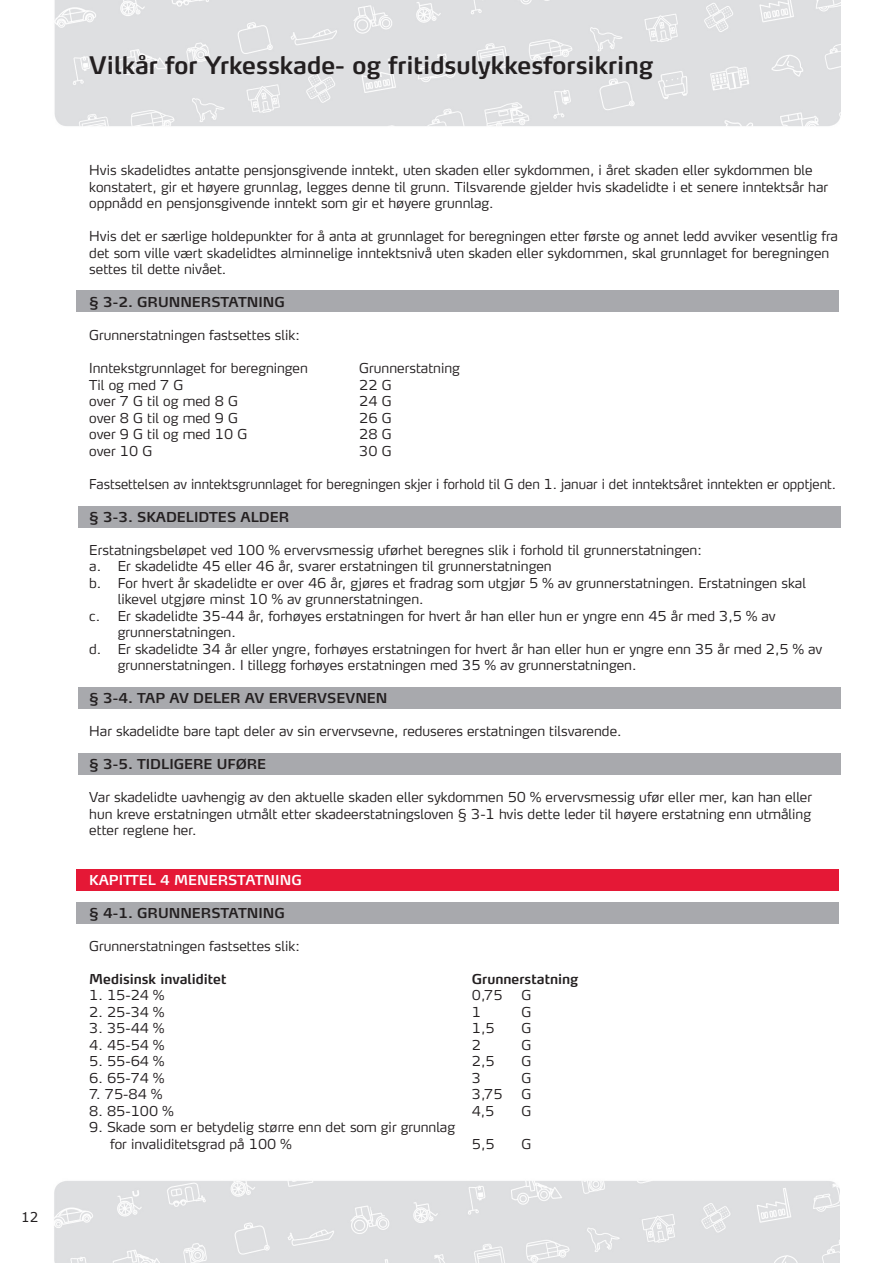
<style>
.page{position:relative;width:893px;height:1263px;background:#fff}
.page>*{position:absolute;margin:0;border:0;box-sizing:border-box;transform-origin:0 0}
.t1{font:600 24px "Max TF";color:#231f20}
.t2{font:300 13.5px/16.5px "Max TF";color:#231f20}
.t3{font:600 13.5px "Max TF";color:#231f20}
.t4{font:300 13.5px "Max TF";color:#231f20;scale:.96 1}
.t5{font:600 13.5px "Max TF";color:#fff}
.t6{font:13.5px "Verdana";color:#231f20}
</style>
<div class="page">
<img style="left:54px;top:0;width:786px;height:126px">
<img style="left:54px;top:1181px;width:786px;height:82px">
<div style="left:77px;top:869px;width:762px;height:21px;background:#e51836"></div>
<div style="left:78px;top:687px;width:762px;height:22px;background:#a8a9ad"></div>
<div style="left:77px;top:290px;width:762px;height:22px;background:#a8a9ad"></div>
<div style="left:78px;top:506px;width:762px;height:21px;background:#a8a9ad"></div>
<div style="left:77px;top:902px;width:762px;height:21px;background:#a8a9ad"></div>
<div style="left:78px;top:753px;width:762px;height:22px;background:#a8a9ad"></div>
<p class="t6" style="left:21px;top:1208px;width:19px">12</p>
<h1 class="t1" style="left:89px;top:50px;width:565px">Vilkår for Yrkesskade- og fritidsulykkesforsikring</h1>
<p class="t2" style="left:89px;top:162px;width:740px">Hvis skadelidtes antatte pensjonsgivende inntekt, uten skaden eller sykdommen, i året skaden eller sykdommen ble konstatert, gir et høyere grunnlag, legges denne til grunn. Tilsvarende gjelder hvis skadelidte i et senere inntektsår har oppnådd en pensjonsgivende inntekt som gir et høyere grunnlag.</p>
<p class="t2" style="left:89px;top:228px;width:750px">Hvis det er særlige holdepunkter for å anta at grunnlaget for beregningen etter første og annet ledd avviker vesentlig fra det som ville vært skadelidtes alminnelige inntektsnivå uten skaden eller sykdommen, skal grunnlaget for beregningen settes til dette nivået.</p>
<p class="t3" style="left:89px;top:294px;width:197px">§ 3-2. GRUNNERSTATNING</p>
<p class="t2" style="left:89px;top:327px;width:212px">Grunnerstatningen fastsettes slik:</p>
<p class="t2" style="left:89px;top:360px;width:220px">Inntekstgrunnlaget for beregningen</p>
<p class="t2" style="left:359px;top:360px;width:102px">Grunnerstatning</p>
<p class="t2" style="left:89px;top:376px;width:96px">Til og med 7 G</p>
<p class="t2" style="left:359px;top:376px;width:34px">22 G</p>
<p class="t2" style="left:89px;top:393px;width:150px">over 7 G til og med 8 G</p>
<p class="t2" style="left:359px;top:393px;width:34px">24 G</p>
<p class="t2" style="left:89px;top:409px;width:150px">over 8 G til og med 9 G</p>
<p class="t2" style="left:359px;top:409px;width:34px">26 G</p>
<p class="t2" style="left:89px;top:426px;width:159px">over 9 G til og med 10 G</p>
<p class="t2" style="left:359px;top:426px;width:34px">28 G</p>
<p class="t2" style="left:89px;top:442px;width:64px">over 10 G</p>
<p class="t2" style="left:359px;top:442px;width:34px">30 G</p>
<p class="t4" style="left:89px;top:475px;width:779px">Fastsettelsen av inntektsgrunnlaget for beregningen skjer i forhold til G den 1. januar i det inntektsåret inntekten er opptjent.</p>
<p class="t3" style="left:89px;top:508px;width:201px">§ 3-3. SKADELIDTES ALDER</p>
<p class="t2" style="left:89px;top:541px;width:614px">Erstatningsbeløpet ved 100 % ervervsmessig uførhet beregnes slik i forhold til grunnerstatningen:</p>
<p class="t2" style="left:89px;top:558px;width:464px">a. Er skadelidte 45 eller 46 år, svarer erstatningen til grunnerstatningen</p>
<p class="t2" style="left:89px;top:574px;width:718px">b. For hvert år skadelidte er over 46 år, gjøres et fradrag som utgjør 5 % av grunnerstatningen. Erstatningen skal</p>
<p class="t2" style="left:118px;top:591px;width:307px">likevel utgjøre minst 10 % av grunnerstatningen.</p>
<p class="t2" style="left:89px;top:607px;width:688px">c. Er skadelidte 35-44 år, forhøyes erstatningen for hvert år han eller hun er yngre enn 45 år med 3,5 % av</p>
<p class="t2" style="left:118px;top:624px;width:120px">grunnerstatningen.</p>
<p class="t2" style="left:89px;top:640px;width:735px">d. Er skadelidte 34 år eller yngre, forhøyes erstatningen for hvert år han eller hun er yngre enn 35 år med 2,5 % av</p>
<p class="t2" style="left:118px;top:657px;width:520px">grunnerstatningen. I tillegg forhøyes erstatningen med 35 % av grunnerstatningen.</p>
<p class="t3" style="left:89px;top:690px;width:300px">§ 3-4. TAP AV DELER AV ERVERVSEVNEN</p>
<p class="t2" style="left:89px;top:723px;width:534px">Har skadelidte bare tapt deler av sin ervervsevne, reduseres erstatningen tilsvarende.</p>
<p class="t3" style="left:89px;top:756px;width:178px">§ 3-5. TIDLIGERE UFØRE</p>
<p class="t2" style="left:89px;top:789px;width:724px;text-align:justify">Var skadelidte uavhengig av den aktuelle skaden eller sykdommen 50 % ervervsmessig ufør eller mer, kan han eller hun kreve erstatningen utmålt etter skadeerstatningsloven § 3-1 hvis dette leder til høyere erstatning enn utmåling etter reglene her.</p>
<p class="t5" style="left:89px;top:871px;width:214px">KAPITTEL 4 MENERSTATNING</p>
<p class="t3" style="left:89px;top:904px;width:197px">§ 4-1. GRUNNERSTATNING</p>
<p class="t2" style="left:89px;top:937px;width:212px">Grunnerstatningen fastsettes slik:</p>
<p class="t3" style="left:89px;top:970px;width:139px">Medisinsk invaliditet</p>
<p class="t3" style="left:472px;top:970px;width:108px">Grunnerstatning</p>
<p class="t2" style="left:89px;top:987px;width:77px">1. 15-24 %</p>
<p class="t2" style="left:472px;top:987px;width:32px">0,75</p>
<p class="t2" style="left:521px;top:987px;width:11px">G</p>
<p class="t2" style="left:89px;top:1003px;width:77px">2. 25-34 %</p>
<p class="t2" style="left:472px;top:1003px;width:11px">1</p>
<p class="t2" style="left:521px;top:1003px;width:11px">G</p>
<p class="t2" style="left:89px;top:1020px;width:77px">3. 35-44 %</p>
<p class="t2" style="left:472px;top:1020px;width:24px">1,5</p>
<p class="t2" style="left:521px;top:1020px;width:11px">G</p>
<p class="t2" style="left:89px;top:1036px;width:77px">4. 45-54 %</p>
<p class="t2" style="left:472px;top:1036px;width:11px">2</p>
<p class="t2" style="left:521px;top:1036px;width:11px">G</p>
<p class="t2" style="left:89px;top:1053px;width:77px">5. 55-64 %</p>
<p class="t2" style="left:472px;top:1053px;width:24px">2,5</p>
<p class="t2" style="left:521px;top:1053px;width:11px">G</p>
<p class="t2" style="left:89px;top:1069px;width:77px">6. 65-74 %</p>
<p class="t2" style="left:472px;top:1069px;width:11px">3</p>
<p class="t2" style="left:521px;top:1069px;width:11px">G</p>
<p class="t2" style="left:89px;top:1086px;width:74px">7. 75-84 %</p>
<p class="t2" style="left:472px;top:1086px;width:32px">3,75</p>
<p class="t2" style="left:521px;top:1086px;width:11px">G</p>
<p class="t2" style="left:89px;top:1102px;width:86px">8. 85-100 %</p>
<p class="t2" style="left:472px;top:1102px;width:24px">4,5</p>
<p class="t2" style="left:521px;top:1102px;width:11px">G</p>
<p class="t2" style="left:110px;top:1119px;width:346px;text-indent:-21px">9. Skade som er betydelig større enn det som gir grunnlag for invaliditetsgrad på 100 %</p>
<p class="t2" style="left:472px;top:1135px;width:24px">5,5</p>
<p class="t2" style="left:521px;top:1135px;width:11px">G</p>
</div>
